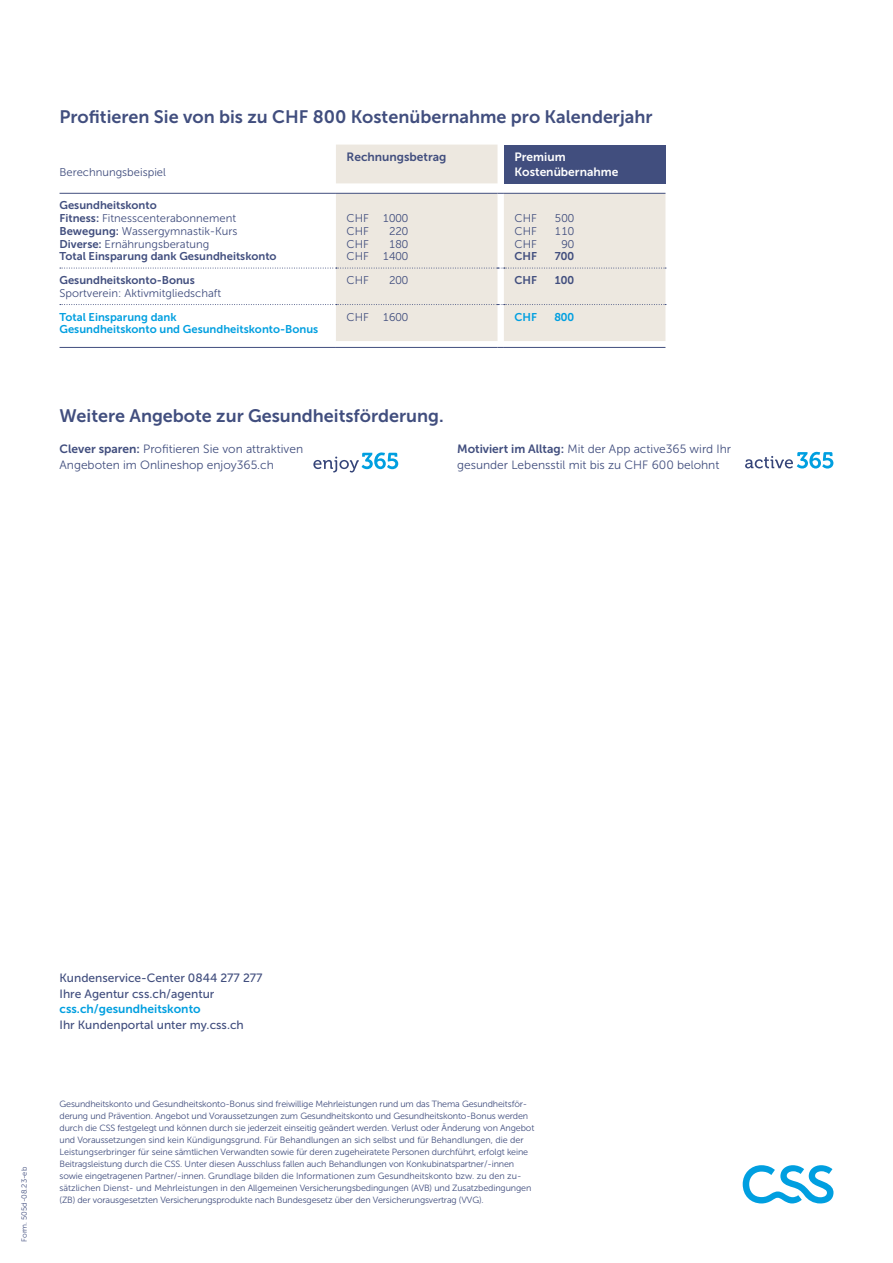
<style>
.page{position:relative;width:893px;height:1263px;background:#fff}
.page>*{position:absolute;margin:0;border:0;box-sizing:border-box;transform-origin:0 0}
.t1{font:18px "Museo Sans 700";color:#414e7e}
.t2{font:12px/15.8px "Museo Sans 300";color:#414e7e}
.t3{font:12px/15.8px "Museo Sans 500";color:#414e7e}
.t4{font:12px "Museo Sans 700";color:#009fe0}
.t5{font:12px/15px "Museo Sans 700";color:#fff}
.t6{font:12px "Museo Sans 700";color:#414e7e}
.t7{font:11.25px/12.8px "Museo Sans 300";color:#414e7e}
.t8{font:11.25px "Museo Sans 700";color:#414e7e}
.t9{font:11.25px/12.8px "Museo Sans 700";color:#009fe0}
.t10{font:9px/12px "Museo Sans 300";letter-spacing:-.015em;color:#414e7e}
.t11{font:7.5px "Museo Sans 300";color:#414e7e}
.s1{font-family:"Museo Sans 700"}
</style>
<div class="page">
<svg style="left:743px;top:1165px;width:90px;height:38px"></svg>
<svg style="left:313px;top:452px;width:85px;height:20px"></svg>
<svg style="left:745px;top:452px;width:88px;height:16px"></svg>
<svg style="left:336px;top:145px;width:329px;height:196px;background:#ede8e1"></svg>
<div style="left:504px;top:145px;width:161px;height:38px;background:#414e7e"></div>
<hr style="left:60px;top:193px;width:276px;height:1px;background:#414e7e">
<hr style="left:336px;top:193px;width:161px;height:1px;background:#414e7e">
<hr style="left:504px;top:193px;width:161px;height:1px;background:#414e7e">
<hr style="left:60px;top:347px;width:276px;height:1px;background:#414e7e">
<hr style="left:336px;top:347px;width:161px;height:1px;background:#414e7e">
<hr style="left:504px;top:347px;width:161px;height:1px;background:#414e7e">
<svg style="left:60px;top:268px;width:606px;height:1px"></svg>
<svg style="left:60px;top:304px;width:606px;height:1px"></svg>
<h1 class="t1" style="left:60px;top:106px;width:594px">Profitieren Sie von bis zu CHF 800 Kostenübernahme pro Kalenderjahr</h1>
<p class="t7" style="left:60px;top:166px;width:108px">Berechnungsbeispiel</p>
<p class="t8" style="left:60px;top:199px;width:99px">Gesundheitskonto</p>
<p class="t7" style="left:60px;top:212px;width:180px"><span class="s1">Fitness:</span> Fitnesscenterabonnement<br><span class="s1">Bewegung:</span> Wassergymnastik-Kurs<br><span class="s1">Diverse:</span> Ernährungsberatung</p>
<p class="t8" style="left:60px;top:250px;width:219px">Total Einsparung dank Gesundheitskonto</p>
<p class="t8" style="left:60px;top:274px;width:137px">Gesundheitskonto-Bonus</p>
<p class="t7" style="left:60px;top:287px;width:163px">Sportverein: Aktivmitgliedschaft</p>
<h2 class="t6" style="left:347px;top:150px;width:101px">Rechnungsbetrag</h2>
<h2 class="t5" style="left:514px;top:149px;width:105px">Premium<br>Kostenübernahme</h2>
<p class="t7" style="left:347px;top:212px;width:63px">CHF 1000<br>CHF</p>
<p class="t7" style="left:389px;top:225px;width:21px">220</p>
<p class="t7" style="left:347px;top:237px;width:24px">CHF</p>
<p class="t7" style="left:347px;top:237px;width:63px;text-align:right">180<br>CHF 1400</p>
<p class="t7" style="left:514px;top:212px;width:24px">CHF</p>
<p class="t7" style="left:555px;top:212px;width:21px">500</p>
<p class="t7" style="left:514px;top:225px;width:24px">CHF</p>
<p class="t7" style="left:555px;top:225px;width:21px">110</p>
<p class="t7" style="left:514px;top:237px;width:24px">CHF</p>
<p class="t7" style="left:561px;top:237px;width:14px">90</p>
<p class="t8" style="left:514px;top:250px;width:24px">CHF</p>
<p class="t8" style="left:554px;top:250px;width:21px">700</p>
<p class="t7" style="left:347px;top:274px;width:24px">CHF</p>
<p class="t7" style="left:389px;top:274px;width:21px">200</p>
<p class="t8" style="left:514px;top:274px;width:24px">CHF</p>
<p class="t8" style="left:554px;top:274px;width:21px">100</p>
<p class="t9" style="left:60px;top:310px;width:260px">Total Einsparung dank<br>Gesundheitskonto und Gesundheitskonto-Bonus</p>
<p class="t7" style="left:347px;top:310px;width:63px">CHF 1600</p>
<p class="t9" style="left:514px;top:310px;width:24px">CHF</p>
<p class="t9" style="left:554px;top:310px;width:21px">800</p>
<h1 class="t1" style="left:60px;top:406px;width:386px">Weitere Angebote zur Gesundheitsförderung.</h1>
<h2 class="t2" style="left:60px;top:441px;width:245px"><span class="s1">Clever sparen:</span> Profitieren Sie von attraktiven<br>Angeboten im Onlineshop enjoy365.ch</h2>
<h2 class="t2" style="left:457px;top:441px;width:276px"><span class="s1">Motiviert im Alltag:</span> Mit der App active365 wird Ihr gesunder Lebensstil mit bis zu CHF 600 belohnt</h2>
<p class="t11" style="left:20px;top:1242px;width:76px;rotate:-90deg">Form. 505d-08.23-eb</p>
<h2 class="t3" style="left:60px;top:970px;width:205px">Kundenservice-Center 0844 277 277<br>Ihre Agentur css.ch/agentur</h2>
<h2 class="t4" style="left:60px;top:1002px;width:143px">css.ch/gesundheitskonto</h2>
<h2 class="t3" style="left:60px;top:1017px;width:186px">Ihr Kundenportal unter my.css.ch</h2>
<p class="t10" style="left:60px;top:1098px;width:476px">Gesundheitskonto und Gesundheitskonto-Bonus sind freiwillige Mehrleistungen rund um das Thema Gesundheitsför&shy;derung und Prävention. Angebot und Voraussetzungen zum Gesundheitskonto und Gesundheitskonto-Bonus werden durch die CSS festgelegt und können durch sie jederzeit einseitig geändert werden. Verlust oder Änderung von Angebot und Voraussetzungen sind kein Kündigungsgrund. Für Behandlungen an sich selbst und für Behandlungen, die der Leistungserbringer für seine sämtlichen Verwandten sowie für deren zugeheiratete Personen durchführt, erfolgt keine Beitragsleistung durch die CSS. Unter diesen Ausschluss fallen auch Behandlungen von Konkubinatspartner/-innen sowie eingetragenen Partner/-innen. Grundlage bilden die Informationen zum Gesundheitskonto bzw. zu den zu&shy;sätzlichen Dienst- und Mehrleistungen in den Allgemeinen Versicherungsbedingungen (AVB) und Zusatzbedingungen (ZB) der vorausgesetzten Versicherungsprodukte nach Bundesgesetz über den Versicherungsvertrag (VVG).</p>
</div>
